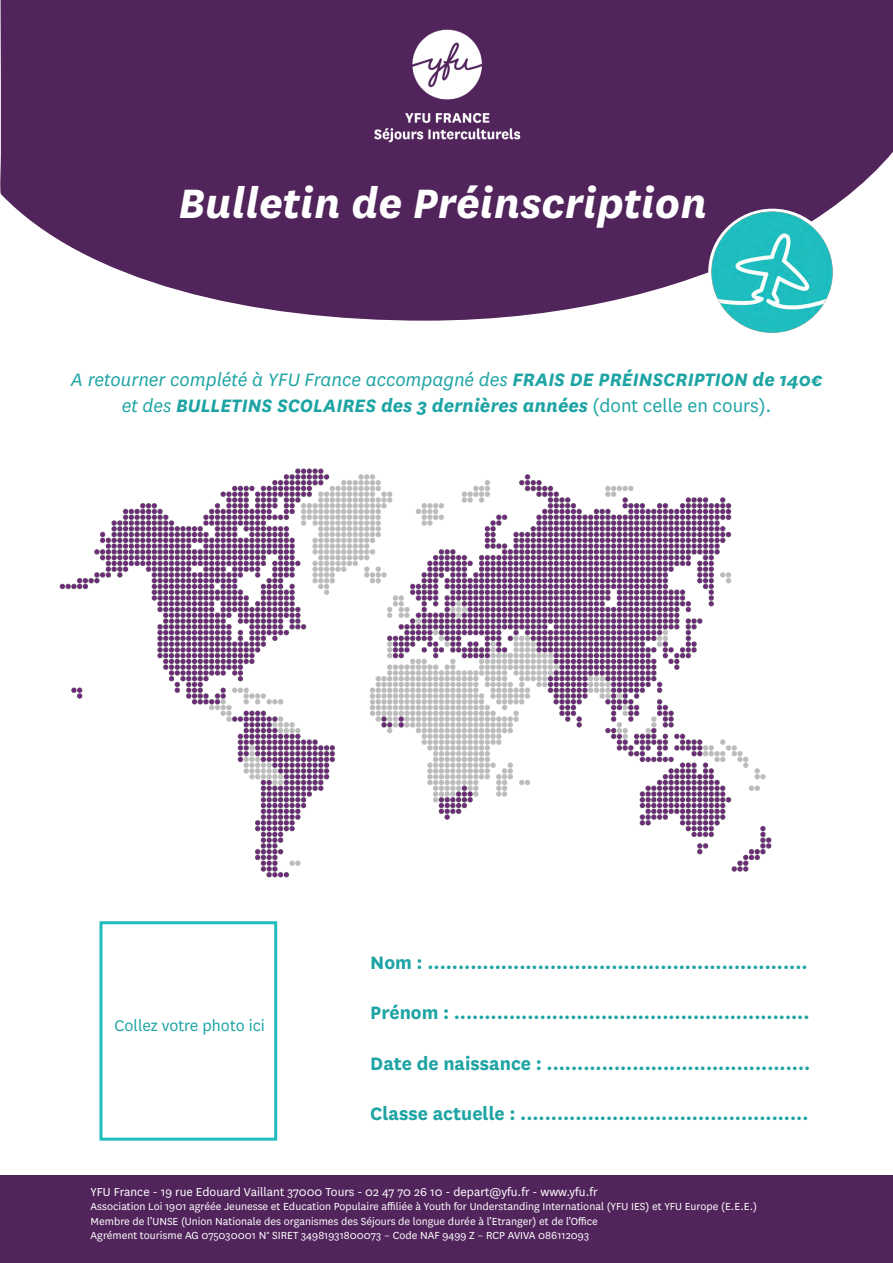
<style>
.page{position:relative;width:893px;height:1263px;background:#fff}
.page>*{position:absolute;margin:0;border:0;box-sizing:border-box;transform-origin:0 0}
.t1{font:italic 700 48px "National";color:#fff}
.t2{font:700 21px "National";color:#1ea4a4}
.t3{font:italic 700 21px/25.2px "National";color:#1ea4a4;text-align:center}
.t4{font:18px "National";color:#1ea4a4}
.t5{font:13.5px "National";color:#fff}
.t6{font:12px/14.4px "National";color:#fff}
.s1{font-weight:400}
.s2{font-weight:400;font-style:normal}
</style>
<div class="page">
<svg style="left:0;top:0;width:893px;height:321px;fill:#51245b"></svg>
<img style="left:346px;top:18px;width:202px;height:149px">
<div style="left:99px;top:921px;width:178px;height:219px;border:3px solid #20bdbe"></div>
<div style="left:0;top:1175px;width:893px;height:88px;background:#51245b"></div>
<img style="left:59px;top:468px;width:713px;height:410px">
<img style="left:701px;top:200px;width:142px;height:133px">
<h1 class="t1" style="left:179px;top:170px;width:530px">Bulletin de Préinscription</h1>
<h2 class="t3" style="left:71px;top:366px;width:753px"><span class="s1">A retourner complété à YFU France accompagné des</span> frais de préinscription de 140€ <span class="s1">et des</span> bulletins scolaires des 3 dernières années <span class="s2">(dont celle en cours).</span></h2>
<h3 class="t4" style="left:114px;top:1014px;width:152px">Collez votre photo ici</h3>
<h2 class="t2" style="left:370px;top:947px;width:439px">Nom : ..............................................................</h2>
<h2 class="t2" style="left:370px;top:998px;width:441px">Prénom : ..........................................................</h2>
<h2 class="t2" style="left:370px;top:1048px;width:441px">Date de naissance : ...........................................</h2>
<h2 class="t2" style="left:370px;top:1098px;width:440px">Classe actuelle : ...............................................</h2>
<p class="t5" style="left:91px;top:1183px;width:509px">YFU France - 19 rue Edouard Vaillant 37000 Tours - 02 47 70 26 10 - depart@yfu.fr - www.yfu.fr</p>
<p class="t6" style="left:91px;top:1199px;width:668px">Association Loi 1901 agréée Jeunesse et Education Populaire affiliée à Youth for Understanding International (YFU IES) et YFU Europe (E.E.E.)<br>Membre de l’UNSE (Union Nationale des organismes des Séjours de longue durée à l’Etranger) et de l’Office<br>Agrément tourisme AG 075030001 N° SIRET 34981931800073 – Code NAF 9499 Z – RCP AVIVA 086112093</p>
</div>
